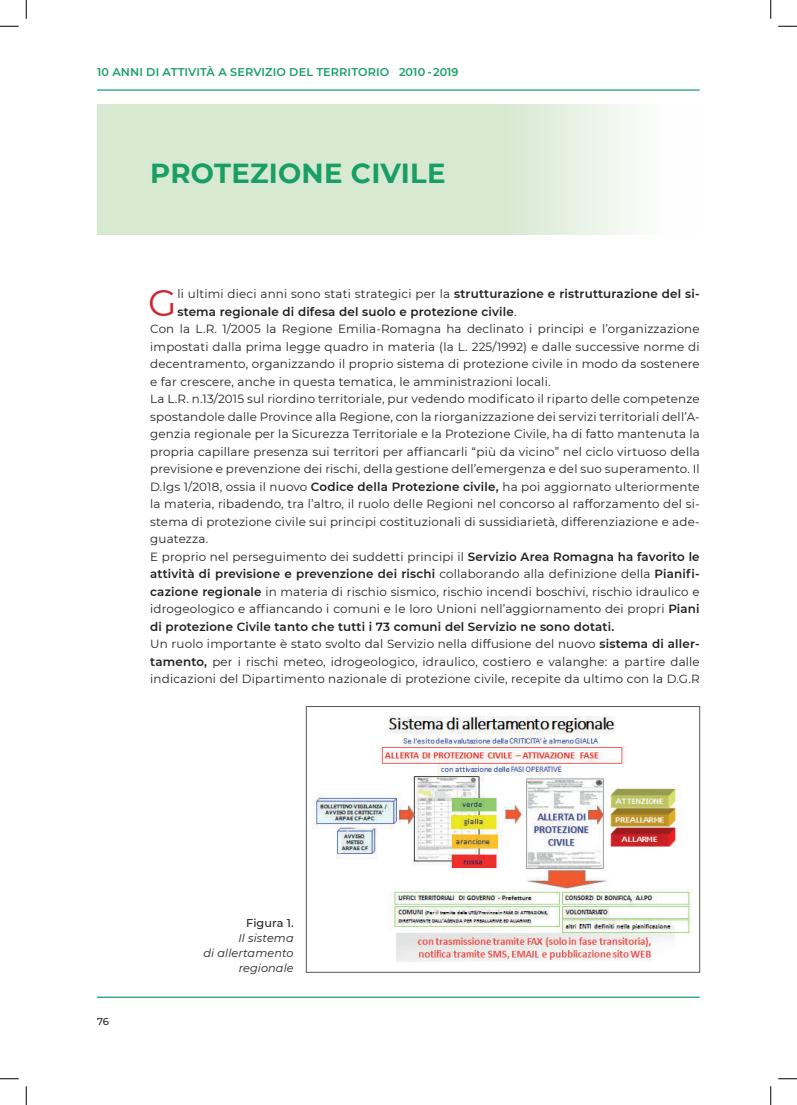
<style>
.page{position:relative;width:797px;height:1105px;background:#fff}
.page>*{position:absolute;margin:0;border:0;box-sizing:border-box;transform-origin:0 0}
.t1{font:36.88px "Montserrat";color:#d1232a}
.t2{font:700 27.5px "Montserrat";letter-spacing:.01em;color:#199f65}
.t3{font:11.88px "Montserrat";letter-spacing:.015em;color:#231f20}
.t4{font:600 11.88px "Montserrat";letter-spacing:.015em;color:#231f20}
.t5{font:600 11.25px "Montserrat";letter-spacing:.01em;color:#199f65}
.t6{font:italic 11.25px/15px "Montserrat";letter-spacing:.01em;color:#231f20;text-align:right}
.t7{font:500 11.25px "Montserrat";letter-spacing:.01em;color:#231f20}
.t8{font:500 10px "Montserrat";color:#231f20}
.s1{font-weight:600}
.s2{font-weight:400}
</style>
<div class="page">
<hr style="left:97px;top:89px;width:602px;height:2px;background:#199f65">
<hr style="left:97px;top:997px;width:602px;height:1px;background:#199f65">
<img style="left:312px;top:716px;width:380px;height:246px">
<div style="left:306px;top:706px;width:394px;height:266px;border:1px solid #57585a"></div>
<svg style="left:97px;top:104px;width:537px;height:131px;background:#dbead6"></svg>
<svg style="left:0;top:25px;width:19px;height:2px"></svg>
<svg style="left:778px;top:25px;width:19px;height:2px"></svg>
<svg style="left:0;top:1078px;width:19px;height:1px"></svg>
<svg style="left:778px;top:1078px;width:19px;height:1px"></svg>
<svg style="left:25px;top:0;width:2px;height:19px"></svg>
<svg style="left:25px;top:1086px;width:2px;height:19px"></svg>
<svg style="left:770px;top:0;width:1px;height:19px"></svg>
<svg style="left:770px;top:1086px;width:1px;height:19px"></svg>
<p class="t5" style="left:97px;top:66px;width:363px">10 ANNI DI ATTIVITÀ A SERVIZIO DEL TERRITORIO 2010 -2019</p>
<h2 class="t2" style="left:150px;top:158px;width:297px">PROTEZIONE CIVILE</h2>
<h1 class="t1" style="left:148px;top:285px;width:30px">G</h1>
<p class="t3" style="left:177px;top:288px;width:524px">li ultimi dieci anni sono stati strategici per la <span class="s1">strutturazione e ristrutturazione del si-</span></p>
<p class="t4" style="left:177px;top:305px;width:341px">stema regionale di difesa del suolo e protezione civile<span class="s2">.</span></p>
<p class="t3" style="left:150px;top:323px;width:551px">Con la L.R. 1/2005 la Regione Emilia-Romagna ha declinato i principi e l’organizzazione</p>
<p class="t3" style="left:150px;top:341px;width:551px">impostati dalla prima legge quadro in materia (la L. 225/1992) e dalle successive norme di</p>
<p class="t3" style="left:150px;top:358px;width:551px">decentramento, organizzando il proprio sistema di protezione civile in modo da sostenere</p>
<p class="t3" style="left:150px;top:376px;width:402px">e far crescere, anche in questa tematica, le amministrazioni locali.</p>
<p class="t3" style="left:150px;top:391px;width:551px">La L.R. n.13/2015 sul riordino territoriale, pur vedendo modificato il riparto delle competenze</p>
<p class="t3" style="left:150px;top:411px;width:551px">spostandole dalle Province alla Regione, con la riorganizzazione dei servizi territoriali dell’A-</p>
<p class="t3" style="left:150px;top:428px;width:551px">genzia regionale per la Sicurezza Territoriale e la Protezione Civile, ha di fatto mantenuta la</p>
<p class="t3" style="left:150px;top:443px;width:551px">propria capillare presenza sui territori per affiancarli “più da vicino” nel ciclo virtuoso della</p>
<p class="t3" style="left:150px;top:463px;width:551px">previsione e prevenzione dei rischi, della gestione dell’emergenza e del suo superamento. Il</p>
<p class="t3" style="left:150px;top:478px;width:551px">D.lgs 1/2018, ossia il nuovo <span class="s1">Codice della Protezione civile,</span> ha poi aggiornato ulteriormente</p>
<p class="t3" style="left:150px;top:498px;width:551px">la materia, ribadendo, tra l’altro, il ruolo delle Regioni nel concorso al rafforzamento del si-</p>
<p class="t3" style="left:150px;top:516px;width:551px">stema di protezione civile sui principi costituzionali di sussidiarietà, differenziazione e ade-</p>
<p class="t3" style="left:150px;top:533px;width:59px">guatezza.</p>
<p class="t3" style="left:150px;top:551px;width:551px">E proprio nel perseguimento dei suddetti principi il <span class="s1">Servizio Area Romagna ha favorito le</span></p>
<p class="t4" style="left:150px;top:568px;width:551px">attività di previsione e prevenzione dei rischi <span class="s2">collaborando alla definizione della</span> Pianifi-</p>
<p class="t3" style="left:150px;top:586px;width:551px"><span class="s1">cazione regionale</span> in materia di rischio sismico, rischio incendi boschivi, rischio idraulico e</p>
<p class="t3" style="left:150px;top:601px;width:551px">idrogeologico e affiancando i comuni e le loro Unioni nell’aggiornamento dei propri <span class="s1">Piani</span></p>
<p class="t4" style="left:150px;top:620px;width:465px">di protezione Civile tanto che tutti i 73 comuni del Servizio ne sono dotati.</p>
<p class="t3" style="left:150px;top:638px;width:551px">Un ruolo importante è stato svolto dal Servizio nella diffusione del nuovo <span class="s1">sistema di aller-</span></p>
<p class="t3" style="left:150px;top:656px;width:551px"><span class="s1">tamento,</span> per i rischi meteo, idrogeologico, idraulico, costiero e valanghe: a partire dalle</p>
<p class="t3" style="left:150px;top:673px;width:551px">indicazioni del Dipartimento nazionale di protezione civile, recepite da ultimo con la D.G.R</p>
<p class="t8" style="left:97px;top:1017px;width:13px">76</p>
<p class="t7" style="left:246px;top:919px;width:49px">Figura 1.</p>
<p class="t6" style="left:203px;top:931px;width:92px">Il sistema<br>di allertamento regionale</p>
</div>
